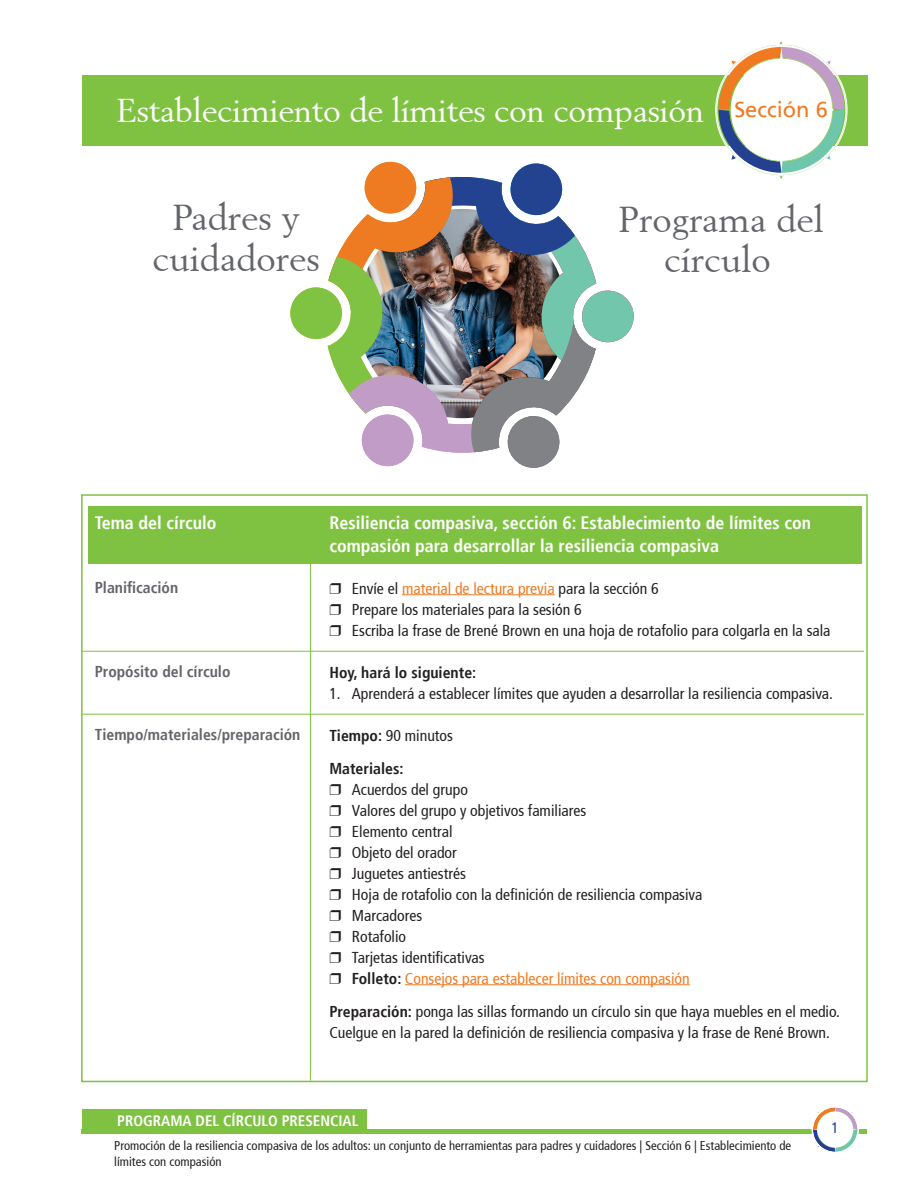
<style>
.page{position:relative;width:918px;height:1188px;background:#fff}
.page>*{position:absolute;margin:0;border:0;box-sizing:border-box;transform-origin:0 0}
.t1{font:36px/40.5px "Berling";color:#63656a;text-align:center}
.t2{font:33px "Berling";letter-spacing:-.01em;color:#fff}
.t3{font:21.9px "Frutiger";color:#f07a22}
.t4{font:700 condensed 18px/22.5px "Frutiger";color:#fff}
.t5{font:condensed 15.75px/21px "Frutiger";color:#231f20}
.t6{font:condensed 15.75px "Frutiger";color:#f07a22}
.t7{font:700 condensed 15.75px "Frutiger";color:#63656a}
.t8{font:700 condensed 15.75px "Frutiger";color:#231f20}
.t9{font:700 condensed 15px "Frutiger";color:#fff}
.t10{font:condensed 15px "Frutiger";color:#234190}
.t11{font:condensed 12.75px/15.3px "Frutiger";color:#231f20}
.s1{color:#231f20}
.s2{font-weight:700}
.s3{font-weight:700;color:#231f20}
</style>
<div class="page">
<hr style="left:82px;top:1130px;width:785px;height:4px;background:#7fc241">
<div style="left:82px;top:75px;width:786px;height:71px;background:#7fc241"></div>
<svg style="left:715px;top:41px;width:133px;height:138px"></svg>
<img style="left:290px;top:161px;width:344px;height:307px">
<hr style="left:310px;top:516px;width:1px;height:565px;background:#7fc241">
<div style="left:88px;top:506px;width:774px;height:58px;background:#7fc241"></div>
<hr style="left:402px;top:594px;width:153px;height:1px;background:#f07a22">
<hr style="left:405px;top:984px;width:285px;height:1px;background:#f07a22">
<hr style="left:82px;top:651px;width:782px;height:1px;background:#7fc241">
<svg style="left:810px;top:1107px;width:50px;height:45px"></svg>
<hr style="left:82px;top:714px;width:782px;height:1px;background:#7fc241">
<div style="left:82px;top:1109px;width:285px;height:21px;background:#7fc241"></div>
<p class="t2" style="left:116px;top:90px;width:589px">Establecimiento de límites con compasión</p>
<p class="t3" style="left:734px;top:99px;width:95px">Sección 6</p>
<p class="t1" style="left:152px;top:197px;width:169px">Padres y cuidadores</p>
<p class="t1" style="left:619px;top:198px;width:207px">Programa del círculo</p>
<p class="t4" style="left:95px;top:513px;width:123px">Tema del círculo</p>
<p class="t7" style="left:95px;top:581px;width:85px">Planificación</p>
<p class="t7" style="left:95px;top:665px;width:137px">Propósito del círculo</p>
<p class="t7" style="left:95px;top:728px;width:207px">Tiempo/materiales/preparación</p>
<p class="t4" style="left:329px;top:513px;width:483px">Resiliencia compasiva, sección 6: Establecimiento de límites con compasión para desarrollar la resiliencia compasiva</p>
<p class="t6" style="left:352px;top:581px;width:308px"><span class="s1">Envíe el</span> material de lectura previa <span class="s1">para la sección 6</span></p>
<p class="t5" style="left:352px;top:600px;width:231px">Prepare los materiales para la sesión 6</p>
<p class="t5" style="left:352px;top:621px;width:480px">Escriba la frase de Brené Brown en una hoja de rotafolio para colgarla en la sala</p>
<p class="t8" style="left:329px;top:665px;width:148px">Hoy, hará lo siguiente:</p>
<p class="t5" style="left:329px;top:684px;width:505px">1. Aprenderá a establecer límites que ayuden a desarrollar la resiliencia compasiva.</p>
<p class="t5" style="left:329px;top:726px;width:125px"><span class="s2">Tiempo:</span> 90 minutos</p>
<p class="t8" style="left:329px;top:761px;width:76px">Materiales:</p>
<p class="t5" style="left:352px;top:780px;width:118px">Acuerdos del grupo</p>
<p class="t5" style="left:352px;top:801px;width:236px">Valores del grupo y objetivos familiares</p>
<p class="t5" style="left:352px;top:822px;width:102px">Elemento central</p>
<p class="t5" style="left:352px;top:843px;width:106px">Objeto del orador</p>
<p class="t5" style="left:352px;top:864px;width:115px">Juguetes antiestrés</p>
<p class="t5" style="left:352px;top:885px;width:352px">Hoja de rotafolio con la definición de resiliencia compasiva</p>
<p class="t5" style="left:352px;top:906px;width:72px">Marcadores</p>
<p class="t5" style="left:352px;top:927px;width:56px">Rotafolio</p>
<p class="t5" style="left:352px;top:948px;width:134px">Tarjetas identificativas</p>
<p class="t6" style="left:352px;top:971px;width:339px"><span class="s3">Folleto:</span> Consejos para establecer límites con compasión</p>
<p class="t5" style="left:329px;top:1002px;width:512px"><span class="s2">Preparación:</span> ponga las sillas formando un círculo sin que haya muebles en el medio.<br>Cuelgue en la pared la definición de resiliencia compasiva y la frase de René Brown.</p>
<p class="t9" style="left:117px;top:1114px;width:243px">PROGRAMA DEL CÍRCULO PRESENCIAL</p>
<p class="t11" style="left:114px;top:1139px;width:679px">Promoción de la resiliencia compasiva de los adultos: un conjunto de herramientas para padres y cuidadores | Sección 6 | Establecimiento de límites con compasión</p>
<p class="t10" style="left:832px;top:1122px;width:9px">1</p>
</div>
